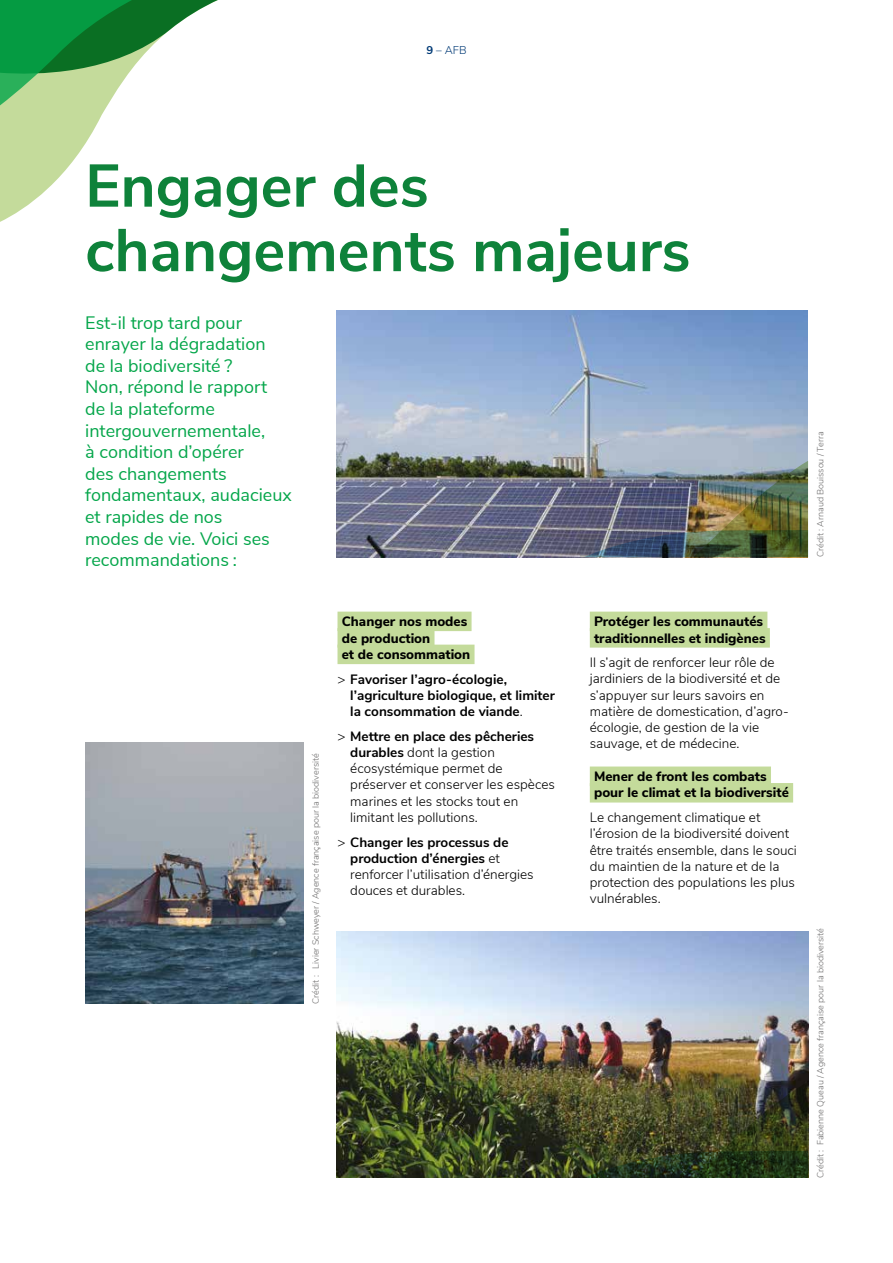
<style>
.page{position:relative;width:893px;height:1263px;background:#fff}
.page>*{position:absolute;margin:0;border:0;box-sizing:border-box;transform-origin:0 0}
.t1{font:700 60px/64.5px "Nunito Sans";color:#0e823a}
.t2{font:18px/21.6px "Nunito Sans";color:#04a64a}
.t3{font:300 13.5px/16.2px "Nunito Sans";color:#000}
.t4{font:800 13.5px/16.5px "Nunito Sans";color:#000}
.t5{font:700 13.5px/16.2px "Nunito Sans";color:#000}
.t6{font:300 11.25px "Nunito Sans";color:#003a76}
.t7{font:300 9px "Nunito Sans";color:#706f6f}
.s1{font-weight:700}
.s2{font-weight:300}
</style>
<div class="page">
<div style="left:337px;top:612px;width:135px;height:19px;background:#c4db9b"></div>
<div style="left:337px;top:628px;width:97px;height:20px;background:#c4db9b"></div>
<div style="left:337px;top:645px;width:137px;height:19px;background:#c4db9b"></div>
<div style="left:590px;top:612px;width:177px;height:19px;background:#c4db9b"></div>
<div style="left:590px;top:628px;width:180px;height:20px;background:#c4db9b"></div>
<div style="left:590px;top:766px;width:181px;height:20px;background:#c4db9b"></div>
<div style="left:590px;top:783px;width:203px;height:19px;background:#c4db9b"></div>
<img style="left:85px;top:742px;width:218px;height:261px">
<img style="left:336px;top:931px;width:472px;height:247px">
<img style="left:584px;top:1082px;width:224px;height:96px">
<img style="left:336px;top:310px;width:472px;height:247px">
<img style="left:584px;top:461px;width:224px;height:96px">
<svg style="left:0;top:105px;width:108px;height:117px;fill:#c4db9b"></svg>
<svg style="left:0;top:0;width:218px;height:105px"></svg>
<p class="t6" style="left:426px;top:42px;width:42px"><span class="s1">9</span> – AFB</p>
<h1 class="t1" style="left:85px;top:150px;width:607px">Engager des changements majeurs</h1>
<p class="t2" style="left:85px;top:310px;width:208px">Est-il trop tard pour enrayer la dégradation<br>de la biodiversité ?<br>Non, répond le rapport<br>de la plateforme intergouvernementale,<br>à condition d’opérer<br>des changements fondamentaux, audacieux et rapides de nos<br>modes de vie. Voici ses recommandations :</p>
<p class="t7" style="left:309px;top:1003px;width:252px;rotate:-90deg">Crédit : Livier Schweyer / Agence française pour la biodiversité</p>
<p class="t4" style="left:342px;top:612px;width:130px">Changer nos modes de production<br>et de consommation</p>
<p class="t5" style="left:350px;top:670px;width:206px;text-indent:-13px"><span class="s2">&gt;</span> Favoriser l’agro-écologie, l’agriculture biologique, et limiter la consommation de viande<span class="s2">.</span></p>
<p class="t3" style="left:350px;top:727px;width:206px;text-indent:-13px">&gt; <span class="s1">Mettre en place des pêcheries durables</span> dont la gestion écosystémique permet de préserver et conserver les espèces marines et les stocks tout en limitant les pollutions.</p>
<p class="t3" style="left:350px;top:833px;width:185px;text-indent:-13px">&gt; <span class="s1">Changer les processus de production d’énergies</span> et renforcer l’utilisation d’énergies douces et durables.</p>
<p class="t4" style="left:594px;top:612px;width:173px">Protéger les communautés traditionnelles et indigènes</p>
<p class="t3" style="left:590px;top:654px;width:201px">Il s’agit de renforcer leur rôle de jardiniers de la biodiversité et de s’appuyer sur leurs savoirs en matière de domestication, d’agro&shy;écologie, de gestion de la vie sauvage, et de médecine.</p>
<p class="t4" style="left:594px;top:767px;width:196px">Mener de front les combats pour le climat et la biodiversité</p>
<p class="t3" style="left:590px;top:808px;width:209px">Le changement climatique et l’érosion de la biodiversité doivent être traités ensemble, dans le souci du maintien de la nature et de la protection des populations les plus vulnérables.</p>
<p class="t7" style="left:814px;top:557px;width:127px;rotate:-90deg">Crédit : Arnaud Bouissou / Terra</p>
<p class="t7" style="left:814px;top:1178px;width:251px;rotate:-90deg">Crédit : Fabienne Queau / Agence française pour la biodiversité</p>
</div>
